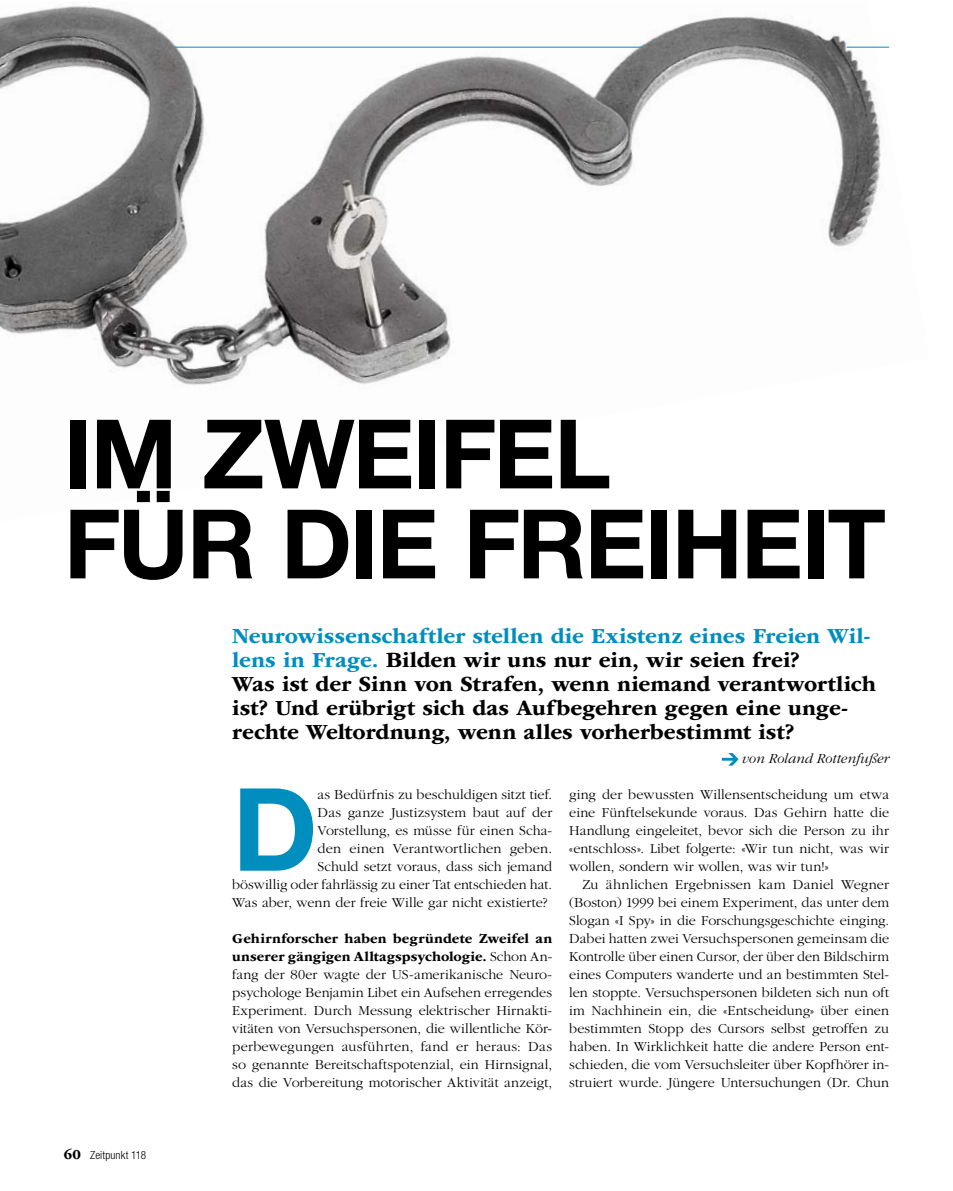
<style>
.page{position:relative;width:953px;height:1191px;background:#fff}
.page>*{position:absolute;margin:0;border:0;box-sizing:border-box;transform-origin:0 0}
.t1{font:700 115.05px "Helvetica Neue";color:#008ebe}
.t2{font:700 96px/90px "Helvetica Neue";letter-spacing:-.02em;color:#000}
.t3{font:700 22.5px/24px "ITC Garamond Std";color:#000}
.t4{font:300 14.25px/18px "ITC Garamond Std";letter-spacing:.005em;color:#000;text-align:justify}
.t5{font:italic 300 14.25px "ITC Garamond Std";color:#000}
.t6{font:300 condensed 11.25px "Helvetica Neue LT Std";letter-spacing:.01em;color:#000}
.s1{font-family:"ITC Garamond Std";font-weight:700;font-stretch:normal;font-size:14.25px}
.s2{color:#008ebe}
.s3{font-weight:700}
</style>
<div class="page">
<img style="left:0;top:6px;width:890px;height:379px">
<svg style="left:721px;top:753px;width:17px;height:12px"></svg>
<hr style="left:846px;top:47px;width:43px;height:1px;background:#008ebe">
<hr style="left:174px;top:47px;width:468px;height:1px;background:#008ebe">
<h2 class="t2" style="left:64px;top:407px;width:823px">IM ZWEIFEL<br>FÜR DIE FREIHEIT</h2>
<p class="t6" style="left:64px;top:1148px;width:84px"><span class="s1">60</span> Zeitpunkt 118</p>
<p class="t3" style="left:232px;top:623px;width:645px"><span class="s2">Neurowissenschaftler stellen die Existenz eines Freien Wil&shy;lens in Frage.</span> Bilden wir uns nur ein, wir seien frei?<br>Was ist der Sinn von Strafen, wenn niemand verantwortlich ist? Und erübrigt sich das Aufbegehren gegen eine unge&shy;rechte Weltordnung, wenn alles vorherbestimmt ist?</p>
<p class="t5" style="left:742px;top:750px;width:148px">von Roland Rottenfußer</p>
<h1 class="t1" style="left:232px;top:758px;width:87px">D</h1>
<p class="t4" style="left:317px;top:785px;width:236px">as Bedürfnis zu beschuldigen sitzt tief.</p>
<p class="t4" style="left:569px;top:785px;width:321px">ging der bewussten Willensentscheidung um etwa eine Fünftelsekunde voraus. Das Gehirn hatte die Handlung eingeleitet, bevor sich die Person zu ihr «entschloss». Libet folgerte: «Wir tun nicht, was wir wollen, sondern wir wollen, was wir tun!»</p>
<p class="t4" style="left:569px;top:875px;width:321px;text-indent:13px">Zu ähnlichen Ergebnissen kam Daniel Wegner (Boston) 1999 bei einem Experiment, das unter dem Slogan «I Spy» in die Forschungsgeschichte einging.<br>Dabei hatten zwei Versuchspersonen gemeinsam die Kontrolle über einen Cursor, der über den Bildschirm eines Computers wanderte und an bestimmten Stel&shy;len stoppte. Versuchspersonen bildeten sich nun oft im Nachhinein ein, die «Entscheidung» über einen bestimmten Stopp des Cursors selbst getroffen zu haben. In Wirklichkeit hatte die andere Person ent&shy;schieden, die vom Versuchsleiter über Kopfhörer in&shy;struiert wurde. Jüngere Untersuchungen (Dr. Chun</p>
<p class="t4" style="left:317px;top:803px;width:236px">Das ganze Justizsystem baut auf der</p>
<p class="t4" style="left:317px;top:821px;width:236px">Vorstellung, es müsse für einen Scha-</p>
<p class="t4" style="left:317px;top:839px;width:236px">den einen Verantwortlichen geben.</p>
<p class="t4" style="left:317px;top:857px;width:236px">Schuld setzt voraus, dass sich jemand</p>
<p class="t4" style="left:232px;top:875px;width:321px">böswillig oder fahrlässig zu einer Tat entschieden hat.</p>
<p class="t4" style="left:232px;top:893px;width:316px">Was aber, wenn der freie Wille gar nicht existierte?</p>
<p class="t4" style="left:232px;top:929px;width:321px"><span class="s3">Gehirnforscher haben begründete Zweifel an unserer gängigen Alltagspsychologie.</span> Schon An&shy;fang der 80er wagte der US-amerikanische Neuro&shy;psychologe Benjamin Libet ein Aufsehen erregendes Experiment. Durch Messung elektrischer Hirnakti&shy;vitäten von Versuchspersonen, die willentliche Kör&shy;perbewegungen ausführten, fand er heraus: Das so genannte Bereitschaftspotenzial, ein Hirnsignal, das die Vorbereitung motorischer Aktivität anzeigt,</p>
</div>
